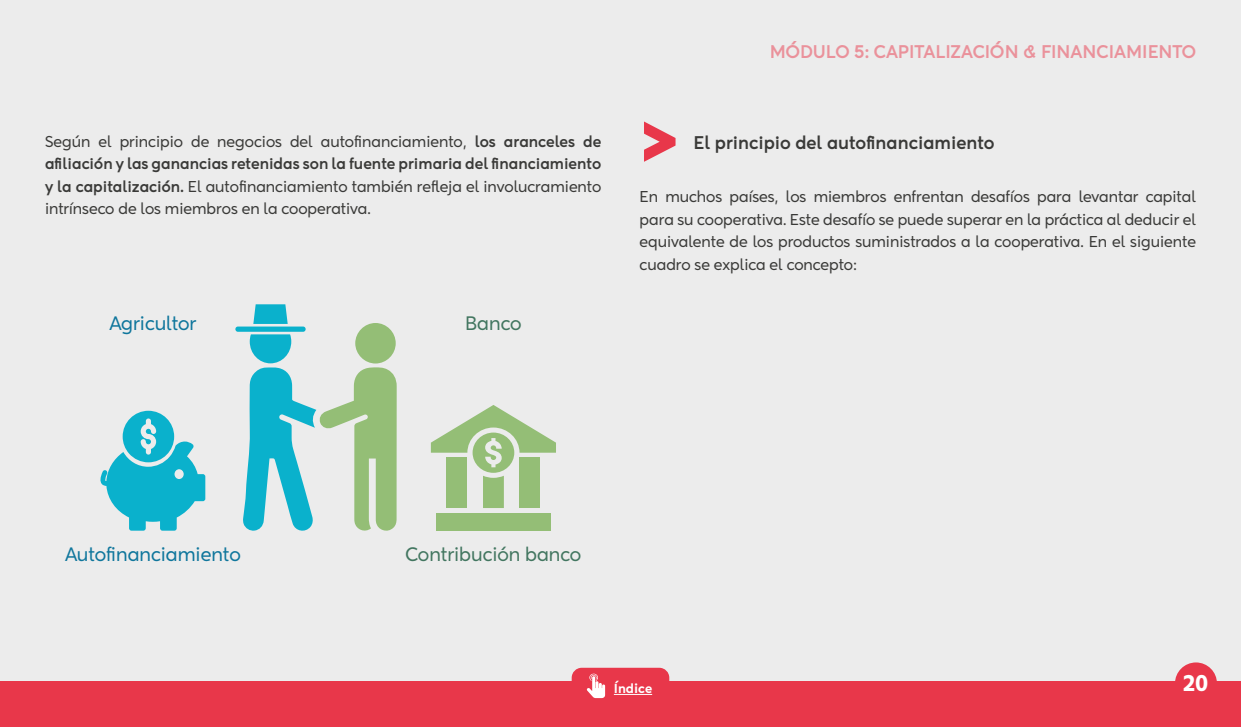
<style>
.page{position:relative;width:1241px;height:727px;background:#fff}
.page>*{position:absolute;margin:0;border:0;box-sizing:border-box;transform-origin:0 0}
.t1{font:900 76.25px "Kentledge";color:#e8374a}
.t2{font:700 24px "Hind Siliguri";color:#fff}
.t3{font:500 18.62px "Kentledge";color:#0f769c}
.t4{font:500 18.62px "Kentledge";color:#427660}
.t5{font:800 17.5px "Kentledge";color:#e8374a}
.t6{font:800 17.5px "Kentledge";color:#3a3a38}
.t7{font:500 15px/22.5px "Kentledge";color:#3a3a38;text-align:justify}
.t8{font:800 12.5px "Kentledge";color:#fff}
.s1{font-weight:800}
</style>
<div class="page">
<div style="left:0;top:0;width:1240px;height:726px;background:#ececec"></div>
<hr style="left:1240px;top:0;width:1px;height:726px;background:#ececec">
<hr style="left:1240px;top:681px;width:1px;height:45px;background:#e8374a">
<div style="left:0;top:681px;width:1240px;height:45px;background:#e8374a"></div>
<div style="left:1174px;top:662px;width:42px;height:42px;background:#e8374a;border-radius:50%"></div>
<div style="left:571px;top:667px;width:98px;height:25px;background:#e8374a;border-radius:10px"></div>
<svg style="left:586px;top:673px;width:19px;height:25px"></svg>
<hr style="left:613px;top:694px;width:39px;height:1px;background:#fff">
<div style="left:355px;top:323px;width:40px;height:40px;background:#94be76;border-radius:50%"></div>
<svg style="left:243px;top:334px;width:153px;height:197px"></svg>
<svg style="left:253px;top:304px;width:35px;height:20px"></svg>
<div style="left:235px;top:326px;width:70px;height:5px;background:#0ab1cc;border-radius:3px"></div>
<svg style="left:100px;top:410px;width:105px;height:120px"></svg>
<div style="left:436px;top:513px;width:114px;height:17px;background:#94be76"></div>
<svg style="left:431px;top:405px;width:125px;height:103px"></svg>
<p class="t7" style="left:45px;top:131px;width:557px">Según el principio de negocios del autofinanciamiento, <span class="s1">los aranceles de afiliación y las ganancias retenidas son la fuente primaria del financiamiento y la capitalización.</span> El autofinanciamiento también refleja el involucramiento intrínseco de los miembros en la cooperativa.</p>
<p class="t3" style="left:109px;top:310px;width:89px">Agricultor</p>
<p class="t4" style="left:465px;top:310px;width:58px">Banco</p>
<p class="t5" style="left:769px;top:41px;width:428px">MÓDULO 5: CAPITALIZACIÓN &amp; FINANCIAMIENTO</p>
<h1 class="t1" style="left:639px;top:82px;width:42px">&gt;</h1>
<p class="t6" style="left:693px;top:131px;width:302px">El principio del autofinanciamiento</p>
<p class="t7" style="left:639px;top:186px;width:558px">En muchos países, los miembros enfrentan desafíos para levantar capital para su cooperativa. Este desafío se puede superar en la práctica al deducir el equivalente de los productos suministrados a la cooperativa. En el siguiente cuadro se explica el concepto:</p>
<p class="t3" style="left:65px;top:542px;width:177px">Autofinanciamiento</p>
<p class="t4" style="left:405px;top:542px;width:177px">Contribución banco</p>
<p class="t8" style="left:613px;top:680px;width:40px">Índice</p>
<h2 class="t2" style="left:1182px;top:663px;width:27px">20</h2>
</div>
